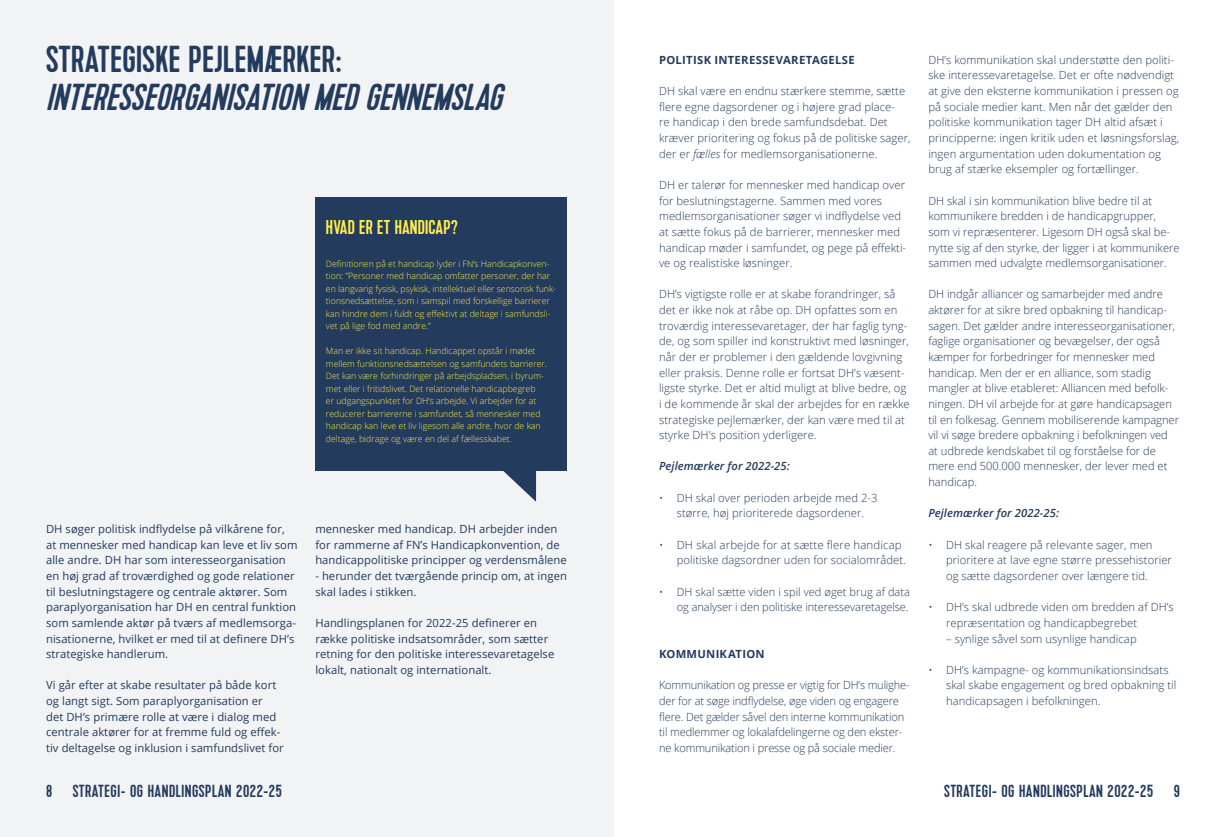
<style>
.page{position:relative;width:1226px;height:837px;background:#fff}
.page>*{position:absolute;margin:0;border:0;box-sizing:border-box;transform-origin:0 0}
.Brødtekst{font:italic 37.5px "Kapra";color:#233b5d}
.Brødtekst-2{font:37.5px "Kapra";letter-spacing:.01em;color:#233b5d}
.t1{font:20px "Kapra";letter-spacing:.01em;color:#ffec4c}
.t2{font:17.5px "Kapra";letter-spacing:.03em;color:#233b5d}
.Brødtekst-3{font:300 11.25px/15.6px "Open Sans";letter-spacing:.005em;color:#233b5d}
.Brødtekst-4{font:11.25px/15.6px "Open Sans";letter-spacing:.005em;color:#233b5d}
.Brødtekst-5{font:italic 600 11.25px "Open Sans";letter-spacing:.005em;color:#233b5d}
.Brødtekst-6{font:700 11.25px "Open Sans";letter-spacing:.03em;color:#233b5d}
.Brødtekst-7{font:300 8.75px/12.5px "Open Sans";color:#ffec4c}
.s1{font-style:italic}
</style>
<div class="page">
<div style="left:0;top:0;width:613px;height:836px;background:#f2f3f4"></div>
<div style="left:315px;top:197px;width:252px;height:273px;background:#233b5d"></div>
<svg style="left:502px;top:470px;width:34px;height:31px"></svg>
<p class="Brødtekst-2" style="left:46px;top:38px;width:297px">STRATEGISKE PEJLEMÆRKER:</p>
<p class="Brødtekst" style="left:46px;top:75px;width:468px">INTERESSEORGANISATIONMEDGENNEMSLAG</p>
<p class="t1" style="left:326px;top:216px;width:134px">HVAD ER ET HANDICAP?</p>
<p class="Brødtekst-7" style="left:326px;top:257px;width:232px">Definitionen på et handicap lyder i FN’s Handicapkonven&shy;tion: ”Personer med handicap omfatter personer, der har en langvarig fysisk, psykisk, intellektuel eller sensorisk funk&shy;tionsnedsættelse, som i samspil med forskellige barrierer kan hindre dem i fuldt og effektivt at deltage i samfundsli&shy;vet på lige fod med andre.”</p>
<p class="Brødtekst-7" style="left:326px;top:344px;width:223px">Man er ikke sit handicap. Handicappet opstår i mødet mellem funktionsnedsættelsen og samfundets barrierer.<br>Det kan være forhindringer på arbejdspladsen, i byrum&shy;met eller i fritidslivet. Det relationelle handicapbegreb<br>er udgangspunktet for DH’s arbejde. Vi arbejder for at reducerer barriererne i samfundet, så mennesker med handicap kan leve et liv ligesom alle andre, hvor de kan deltage, bidrage og være en del af fællesskabet.</p>
<p class="Brødtekst-4" style="left:46px;top:520px;width:240px">DH søger politisk indflydelse på vilkårene for,</p>
<p class="Brødtekst-4" style="left:46px;top:536px;width:253px">at mennesker med handicap kan leve et liv som alle andre. DH har som interesseorganisation en høj grad af troværdighed og gode relationer til beslutningstagere og centrale aktører. Som paraplyorganisation har DH en central funktion som samlende aktør på tværs af medlemsorga&shy;nisationerne, hvilket er med til at definere DH’s strategiske handlerum.</p>
<p class="Brødtekst-4" style="left:46px;top:677px;width:239px">Vi går efter at skabe resultater på både kort og langt sigt. Som paraplyorganisation er<br>det DH’s primære rolle at være i dialog med centrale aktører for at fremme fuld og effek&shy;tiv deltagelse og inklusion i samfundslivet for</p>
<p class="Brødtekst-4" style="left:315px;top:520px;width:253px">mennesker med handicap. DH arbejder inden for rammerne af FN’s Handicapkonvention, de handicappolitiske principper og verdensmålene</p>
<p class="Brødtekst-4" style="left:315px;top:567px;width:253px">- herunder det tværgående princip om, at ingen skal lades i stikken.</p>
<p class="Brødtekst-4" style="left:315px;top:614px;width:241px">Handlingsplanen for 2022-25 definerer en række politiske indsatsområder, som sætter retning for den politiske interessevaretagelse lokalt, nationalt og internationalt.</p>
<p class="Brødtekst-6" style="left:659px;top:52px;width:197px">POLITISK INTERESSEVARETAGELSE</p>
<p class="Brødtekst-3" style="left:659px;top:83px;width:253px">DH skal være en endnu stærkere stemme, sætte flere egne dagsordener og i højere grad place-<br>re handicap i den brede samfundsdebat. Det kræver prioritering og fokus på de politiske sager, der er <span class="s1">fælles</span> for medlemsorganisationerne.</p>
<p class="Brødtekst-3" style="left:659px;top:177px;width:249px">DH er talerør for mennesker med handicap over for beslutningstagerne. Sammen med vores medlemsorganisationer søger vi indflydelse ved at sætte fokus på de barrierer, mennesker med handicap møder i samfundet, og pege på effekti&shy;ve og realistiske løsninger.</p>
<p class="Brødtekst-3" style="left:659px;top:286px;width:252px">DH’s vigtigste rolle er at skabe forandringer, så det er ikke nok at råbe op. DH opfattes som en troværdig interessevaretager, der har faglig tyng&shy;de, og som spiller ind konstruktivt med løsninger, når der er problemer i den gældende lovgivning eller praksis. Denne rolle er fortsat DH’s væsent&shy;ligste styrke. Det er altid muligt at blive bedre, og i de kommende år skal der arbejdes for en række strategiske pejlemærker, der kan være med til at styrke DH's position yderligere.</p>
<p class="Brødtekst-5" style="left:659px;top:458px;width:132px">Pejlemærker for 2022-25:</p>
<p class="Brødtekst-3" style="left:659px;top:489px;width:220px;text-align:center">• DH skal over perioden arbejde med 2-3 større, høj prioriterede dagsordener.</p>
<p class="Brødtekst-3" style="left:677px;top:536px;width:231px;text-indent:-18px">• DH skal arbejde for at sætte flere handicap politiske dagsordner uden for socialområdet.</p>
<p class="Brødtekst-3" style="left:659px;top:583px;width:253px;text-align:right">• DH skal sætte viden i spil ved øget brug af data og analyser i den politiske interessevaretagelse.</p>
<p class="Brødtekst-6" style="left:659px;top:646px;width:107px">KOMMUNIKATION</p>
<p class="Brødtekst-3" style="left:659px;top:677px;width:252px">Kommunikation og presse er vigtig for DH’s mulighe&shy;der for at søge indflydelse, øge viden og engagere flere. Det gælder såvel den interne kommunikation til medlemmer og lokalafdelingerne og den ekster&shy;ne kommunikation i presse og på sociale medier.</p>
<p class="Brødtekst-3" style="left:928px;top:52px;width:252px">DH’s kommunikation skal understøtte den politi&shy;ske interessevaretagelse. Det er ofte nødvendigt at give den eksterne kommunikation i pressen og på sociale medier kant. Men når det gælder den politiske kommunikation tager DH altid afsæt i principperne: ingen kritik uden et løsningsforslag, ingen argumentation uden dokumentation og brug af stærke eksempler og fortællinger.</p>
<p class="Brødtekst-3" style="left:928px;top:192px;width:253px">DH skal i sin kommunikation blive bedre til at kommunikere bredden i de handicapgrupper, som vi repræsenterer. Ligesom DH også skal be&shy;nytte sig af den styrke, der ligger i at kommunikere sammen med udvalgte medlemsorganisationer.</p>
<p class="Brødtekst-3" style="left:928px;top:286px;width:252px">DH indgår alliancer og samarbejder med andre aktører for at sikre bred opbakning til handicap&shy;sagen. Det gælder andre interesseorganisationer, faglige organisationer og bevægelser, der også kæmper for forbedringer for mennesker med handicap. Men der er en alliance, som stadig mangler at blive etableret: Alliancen med befolk&shy;ningen. DH vil arbejde for at gøre handicapsagen til en folkesag. Gennem mobiliserende kampagner vil vi søge bredere opbakning i befolkningen ved at udbrede kendskabet til og forståelse for de mere end 500.000 mennesker, der lever med et handicap.</p>
<p class="Brødtekst-5" style="left:928px;top:505px;width:132px">Pejlemærker for 2022-25:</p>
<p class="Brødtekst-3" style="left:928px;top:536px;width:226px">• DH skal reagere på relevante sager, men</p>
<p class="Brødtekst-3" style="left:946px;top:552px;width:227px">prioritere at lave egne større pressehistorier og sætte dagsordener over længere tid.</p>
<p class="Brødtekst-3" style="left:946px;top:598px;width:229px;text-indent:-18px">• DH’s skal udbrede viden om bredden af DH’s repræsentation og handicapbegrebet</p>
<p class="Brødtekst-3" style="left:946px;top:630px;width:192px">– synlige såvel som usynlige handicap</p>
<p class="Brødtekst-3" style="left:946px;top:661px;width:232px;text-indent:-18px">• DH’s kampagne- og kommunikationsindsats skal skabe engagement og bred opbakning til handicapsagen i befolkningen.</p>
<p class="t2" style="left:46px;top:781px;width:237px">8 STRATEGI- OG HANDLINGSPLAN 2022-25</p>
<p class="t2" style="left:944px;top:781px;width:237px">STRATEGI- OG HANDLINGSPLAN 2022-25 9</p>
</div>
